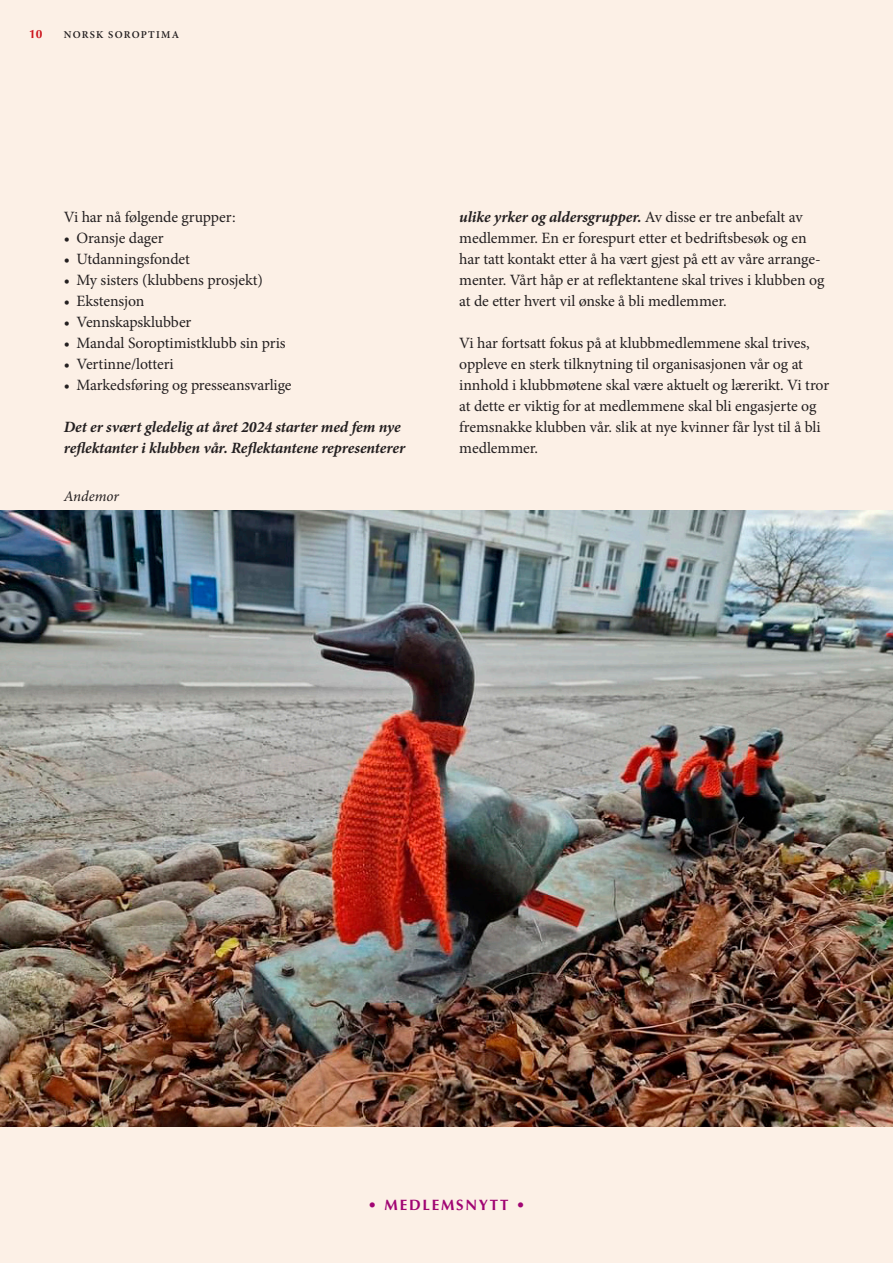
<style>
.page{position:relative;width:893px;height:1263px;background:#fcf0e6}
.page>*{position:absolute;margin:0;border:0;box-sizing:border-box;transform-origin:0 0}
.t1{font:15.75px/21px "Minion Pro";letter-spacing:-.01em;color:#231f20}
.t2{font:italic 700 15.75px/21px "Minion Pro";letter-spacing:-.01em;color:#231f20}
.t3{font:700 15px "Optima LT Std";letter-spacing:.12em;color:#a10573}
.t4{font:italic 15px "Minion Pro";letter-spacing:-.005em;color:#231f20}
.t5{font:700 12px "Optima LT Std";color:#cd151d}
.t6{font:600 10.5px "Minion Pro";letter-spacing:.115em;color:#231f20}
.s1{font-weight:700;font-style:italic}
</style>
<div class="page">
<img style="left:0;top:510px;width:893px;height:617px">
<p class="t5" style="left:29px;top:27px;width:15px">10</p>
<p class="t6" style="left:64px;top:28px;width:117px">NORSK SOROPTIMA</p>
<p class="t1" style="left:64px;top:206px;width:173px">Vi har nå følgende grupper:</p>
<p class="t1" style="left:64px;top:227px;width:101px">• Oransje dager</p>
<p class="t1" style="left:64px;top:248px;width:128px">• Utdanningsfondet</p>
<p class="t1" style="left:64px;top:269px;width:201px">• My sisters (klubbens prosjekt)</p>
<p class="t1" style="left:64px;top:290px;width:82px">• Ekstensjon</p>
<p class="t1" style="left:64px;top:311px;width:129px">• Vennskapsklubber</p>
<p class="t1" style="left:64px;top:332px;width:223px">• Mandal Soroptimistklubb sin pris</p>
<p class="t1" style="left:64px;top:353px;width:112px">• Vertinne/lotteri</p>
<p class="t1" style="left:64px;top:374px;width:229px">• Markedsføring og presseansvarlige</p>
<p class="t2" style="left:64px;top:416px;width:343px">Det er svært gledelig at året 2024 starter med fem nye reflektanter i klubben vår. Reflektantene representerer</p>
<p class="t4" style="left:64px;top:486px;width:57px">Andemor</p>
<p class="t1" style="left:459px;top:206px;width:367px"><span class="s1">ulike yrker og aldersgrupper.</span> Av disse er tre anbefalt av medlemmer. En er forespurt etter et bedriftsbesøk og en har tatt kontakt etter å ha vært gjest på ett av våre arrange&shy;menter. Vårt håp er at reflektantene skal trives i klubben og at de etter hvert vil ønske å bli medlemmer.</p>
<p class="t1" style="left:459px;top:332px;width:371px">Vi har fortsatt fokus på at klubbmedlemmene skal trives, oppleve en sterk tilknytning til organisasjonen vår og at innhold i klubbmøtene skal være aktuelt og lærerikt. Vi tror at dette er viktig for at medlemmene skal bli engasjerte og fremsnakke klubben vår. slik at nye kvinner får lyst til å bli medlemmer.</p>
<p class="t3" style="left:368px;top:1196px;width:159px">• MEDLEMSNYTT •</p>
</div>
